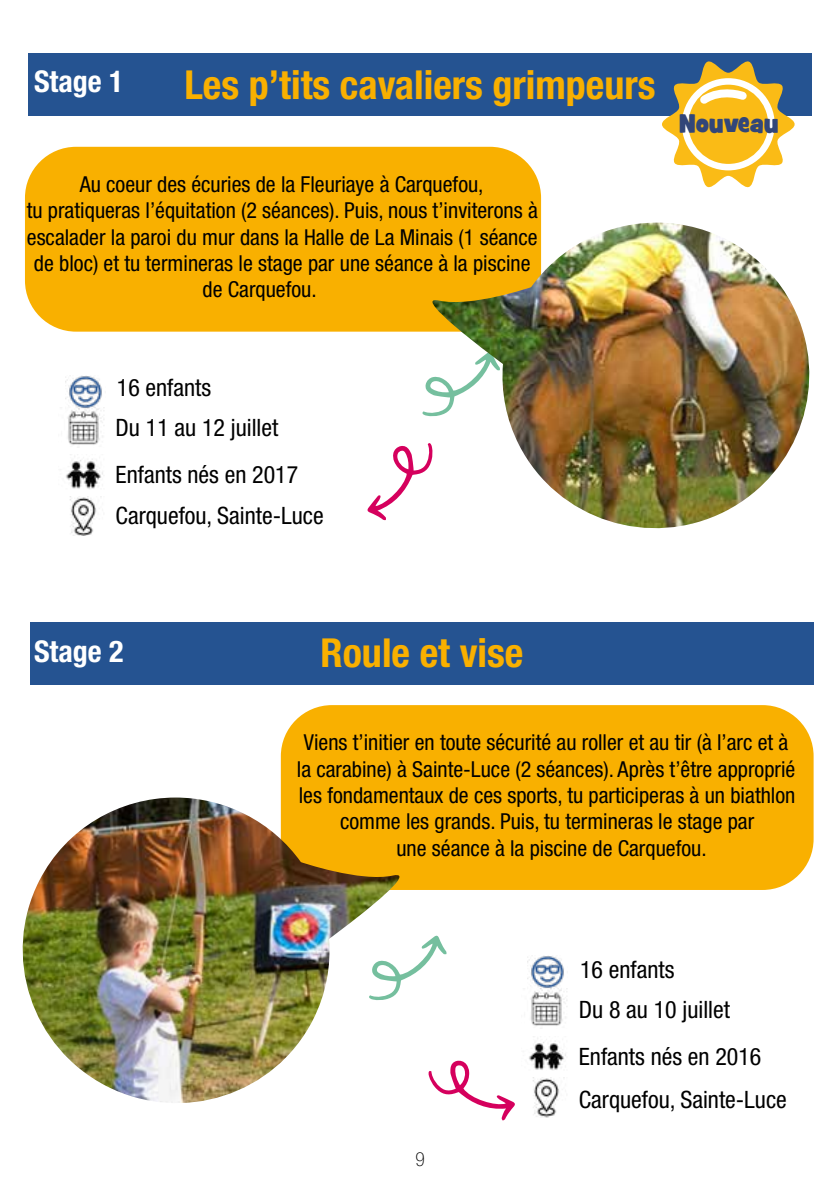
<style>
.page{position:relative;width:840px;height:1191px;background:#fff}
.page>*{position:absolute;margin:0;border:0;box-sizing:border-box;transform-origin:0 0}
.t1{font:700 condensed 40px "Helvetica Neue LT Std";color:#f9b000}
.t2{font:700 condensed 30px "Helvetica Neue LT Std";color:#fff}
.t3{font:26px "Grilled Cheese BTN Toasted";color:#324679}
.t4{font:condensed 24px/47px "Helvetica Neue LT Std";color:#000}
.t5{font:condensed 22px/26.4px "Helvetica Neue LT Std";color:#000;text-align:center}
.t6{font:100 condensed 19.4px "Helvetica Neue LT Std";color:#000}
</style>
<div class="page">
<div style="left:25px;top:147px;width:515px;height:185px;background:#f9b000;border-radius:51px"></div>
<img style="left:67px;top:415px;width:37px;height:30px">
<img style="left:66px;top:454px;width:37px;height:35px">
<img style="left:70px;top:496px;width:32px;height:40px">
<svg style="left:422px;top:377px;width:10px;height:39px"></svg>
<svg style="left:367px;top:443px;width:65px;height:77px"></svg>
<div style="left:28px;top:53px;width:783px;height:63px;background:#255391"></div>
<img style="left:432px;top:223px;width:378px;height:306px">
<div style="left:281px;top:705px;width:532px;height:185px;background:#f9b000;border-radius:51px"></div>
<svg style="left:425px;top:935px;width:21px;height:30px"></svg>
<svg style="left:428px;top:1060px;width:87px;height:60px"></svg>
<div style="left:30px;top:621px;width:783px;height:63px;background:#255391"></div>
<img style="left:22px;top:797px;width:403px;height:306px">
<svg style="left:662px;top:61px;width:132px;height:127px"></svg>
<img style="left:530px;top:991px;width:37px;height:35px">
<img style="left:529px;top:1036px;width:37px;height:34px">
<img style="left:533px;top:1078px;width:27px;height:39px">
<img style="left:67px;top:376px;width:37px;height:39px">
<img style="left:527px;top:956px;width:39px;height:38px">
<h2 class="t2" style="left:34px;top:63px;width:91px">Stage 1</h2>
<h1 class="t1" style="left:184px;top:61px;width:472px">Les p’tits cavaliers grimpeurs</h1>
<p class="t5" style="left:80px;top:171px;width:405px">Au coeur des écuries de la Fleuriaye à Carquefou,</p>
<p class="t5" style="left:27px;top:197px;width:512px">tu pratiqueras l’équitation (2 séances). Puis, nous t’inviterons à</p>
<p class="t5" style="left:27px;top:223px;width:512px">escalader la paroi du mur dans la Halle de La Minais (1 séance</p>
<p class="t5" style="left:34px;top:250px;width:498px">de bloc) et tu termineras le stage par une séance à la piscine</p>
<p class="t5" style="left:202px;top:276px;width:116px">de Carquefou.</p>
<p class="t3" style="left:678px;top:106px;width:101px">Nouveau</p>
<p class="t4" style="left:117px;top:364px;width:96px">16 enfants</p>
<p class="t4" style="left:116px;top:404px;width:184px">Du 11 au 12 juillet<br>Enfants nés en 2017</p>
<p class="t4" style="left:116px;top:491px;width:209px">Carquefou, Sainte-Luce</p>
<h2 class="t2" style="left:34px;top:633px;width:91px">Stage 2</h2>
<h1 class="t1" style="left:320px;top:629px;width:204px">Roule et vise</h1>
<p class="t5" style="left:297px;top:729px;width:499px">Viens t’initier en toute sécurité au roller et au tir (à l’arc et à la carabine) à Sainte-Luce (2 séances). Après t’être approprié les fondamentaux de ces sports, tu participeras à un biathlon comme les grands. Puis, tu termineras le stage par<br>une séance à la piscine de Carquefou.</p>
<p class="t4" style="left:579px;top:945px;width:96px">16 enfants</p>
<p class="t6" style="left:415px;top:1147px;width:11px">9</p>
<p class="t4" style="left:578px;top:985px;width:184px">Du 8 au 10 juillet<br>Enfants nés en 2016</p>
<p class="t4" style="left:578px;top:1075px;width:209px">Carquefou, Sainte-Luce</p>
</div>
